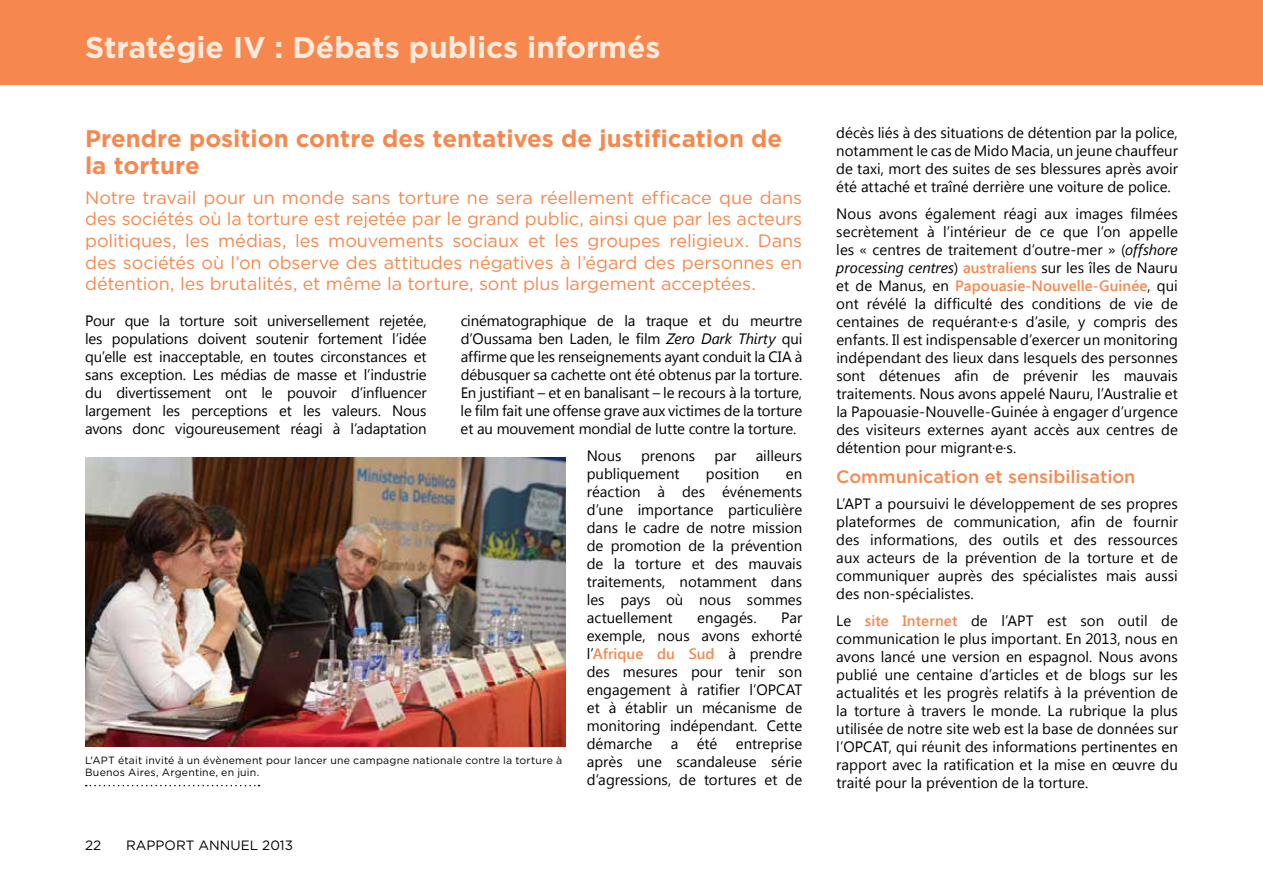
<style>
.page{position:relative;width:1263px;height:893px;background:#fff}
.page>*{position:absolute;margin:0;border:0;box-sizing:border-box;transform-origin:0 0}
.t1{font:700 30px "Gotham";color:#feeadc}
.t2{font:700 24px/27px "Gotham";color:#f6884f}
.t3{font:18px/21.6px "Gotham";letter-spacing:-.005em;color:#f6884f;text-align:justify}
.t4{font:500 18px "Gotham";letter-spacing:-.005em;color:#f6884f}
.t5{font:15px/18px "Segoe UI";color:#000;text-align:justify}
.t6{font:13.5px "Gotham";color:#000}
.t7{font:10.5px/12.6px "Gotham";letter-spacing:.02em;color:#000}
.s1{font-style:italic}
.s2{font-weight:600;color:#f6884f}
</style>
<div class="page">
<div style="left:0;top:0;width:1263px;height:85px;background:#f6884f"></div>
<img style="left:85px;top:457px;width:481px;height:290px">
<svg style="left:86px;top:785px;width:174px;height:1px"></svg>
<h1 class="t1" style="left:85px;top:29px;width:577px">Stratégie IV : Débats publics informés</h1>
<h2 class="t2" style="left:85px;top:125px;width:699px">Prendre position contre des tentatives de justification de la torture</h2>
<p class="t3" style="left:85px;top:187px;width:719px">Notre travail pour un monde sans torture ne sera réellement efficace que dans des sociétés où la torture est rejetée par le grand public, ainsi que par les acteurs politiques, les médias, les mouvements sociaux et les groupes religieux. Dans des sociétés où l’on observe des attitudes négatives à l’égard des personnes en détention, les brutalités, et même la torture, sont plus largement acceptées.</p>
<p class="t5" style="left:85px;top:311px;width:343px">Pour que la torture soit universellement rejetée, les populations doivent soutenir fortement l’idée qu’elle est inacceptable, en toutes circonstances et sans exception. Les médias de masse et l’industrie du divertissement ont le pouvoir d’influencer largement les perceptions et les valeurs. Nous avons donc vigoureusement réagi à l’adaptation</p>
<p class="t5" style="left:461px;top:311px;width:343px">cinématographique de la traque et du meurtre d’Oussama ben Laden, le film <span class="s1">Zero Dark Thirty</span> qui affirme que les renseignements ayant conduit la CIA à débusquer sa cachette ont été obtenus par la torture.<br>En justifiant – et en banalisant – le recours à la torture, le film fait une offense grave aux victimes de la torture et au mouvement mondial de lutte contre la torture.</p>
<p class="t5" style="left:587px;top:446px;width:36px">Nous</p>
<p class="t5" style="left:641px;top:446px;width:56px">prenons</p>
<p class="t5" style="left:715px;top:446px;width:23px">par</p>
<p class="t5" style="left:756px;top:446px;width:48px">ailleurs</p>
<p class="t5" style="left:587px;top:464px;width:94px">publiquement</p>
<p class="t5" style="left:706px;top:464px;width:55px">position</p>
<p class="t5" style="left:587px;top:464px;width:217px;text-indent:199px">en réaction à des événements d’une importance particulière dans le cadre de notre mission de promotion de la prévention de la torture et des mauvais traitements, notamment dans les pays où nous sommes actuellement</p>
<p class="t5" style="left:697px;top:608px;width:61px">engagés.</p>
<p class="t5" style="left:587px;top:608px;width:217px;text-indent:194px">Par exemple, nous avons exhorté l’<span class="s2">Afrique du Sud</span> à prendre des mesures pour tenir son engagement à ratifier l’OPCAT et à établir un mécanisme de monitoring indépendant. Cette démarche a été entreprise après une scandaleuse série d’agressions, de tortures et de</p>
<p class="t7" style="left:85px;top:754px;width:479px">L'APT était invité à un évènement pour lancer une campagne nationale contre la torture à<br>Buenos Aires, Argentine, en juin.</p>
<p class="t6" style="left:85px;top:837px;width:18px">22</p>
<p class="t6" style="left:126px;top:837px;width:168px">RAPPORT ANNUEL 2013</p>
<p class="t5" style="left:836px;top:123px;width:343px">décès liés à des situations de détention par la police, notamment le cas de Mido Macia, un jeune chauffeur de taxi, mort des suites de ses blessures après avoir été attaché et traîné derrière une voiture de police.</p>
<p class="t5" style="left:836px;top:204px;width:343px">Nous avons également réagi aux images filmées secrètement à l’intérieur de ce que l’on appelle les « centres de traitement d’outre-mer » (<span class="s1">offshore processing centres</span>) <span class="s2">australiens</span> sur les îles de Nauru et de Manus, en <span class="s2">Papouasie-Nouvelle-Guinée</span>, qui ont révélé la difficulté des conditions de vie de centaines de requérant·e·s d’asile, y compris des enfants. Il est indispensable d’exercer un monitoring indépendant des lieux dans lesquels des personnes sont détenues afin de prévenir les mauvais traitements. Nous avons appelé Nauru, l’Australie et la Papouasie-Nouvelle-Guinée à engager d’urgence des visiteurs externes ayant accès aux centres de détention pour migrant·e·s.</p>
<p class="t4" style="left:836px;top:465px;width:301px">Communication et sensibilisation</p>
<p class="t5" style="left:836px;top:494px;width:343px">L’APT a poursuivi le développement de ses propres plateformes de communication, afin de fournir des informations, des outils et des ressources aux acteurs de la prévention de la torture et de communiquer auprès des spécialistes mais aussi des non-spécialistes.</p>
<p class="t5" style="left:836px;top:611px;width:343px">Le <span class="s2">site Internet</span> de l’APT est son outil de communication le plus important. En 2013, nous en avons lancé une version en espagnol. Nous avons publié une centaine d’articles et de blogs sur les actualités et les progrès relatifs à la prévention de la torture à travers le monde. La rubrique la plus utilisée de notre site web est la base de données sur l’OPCAT, qui réunit des informations pertinentes en rapport avec la ratification et la mise en œuvre du traité pour la prévention de la torture.</p>
</div>
